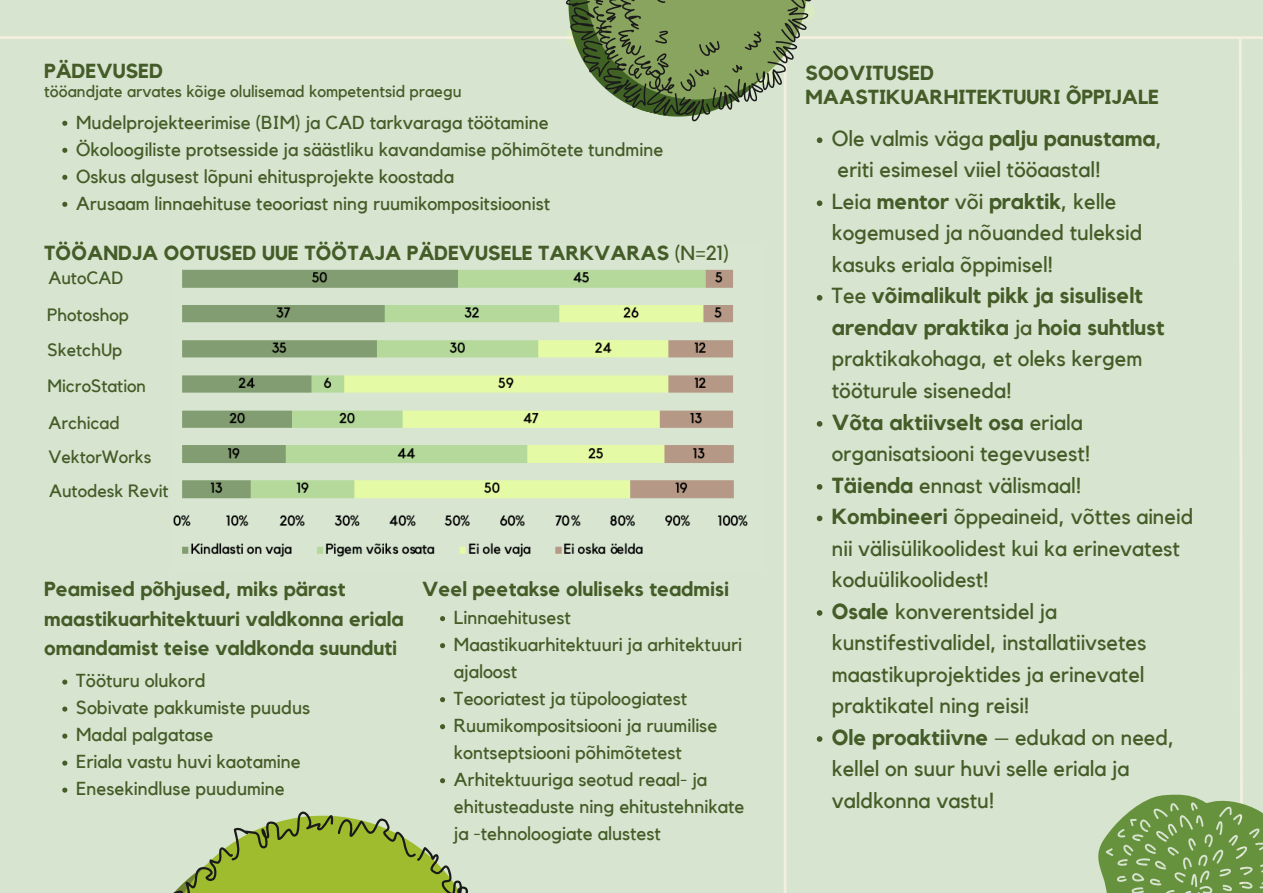
<style>
.page{position:relative;width:1263px;height:893px;background:#d7e4d0}
.page>*{position:absolute;margin:0;border:0;box-sizing:border-box;transform-origin:0 0}
.t1{font:21.75px/31.5px "Kollektif";color:#445c27}
.t2{font:700 21.75px/31.5px "Kollektif";color:#445c27}
.t3{font:700 20.25px/29.2px "Kollektif";color:#445c27}
.t4{font:18.75px/27px "Kollektif";color:#445c27}
.t5{font:17.77px "Kollektif";color:#445c27}
.t6{font:16.5px "Kollektif";color:#445c27}
.s1{font-weight:400}
.s2{font-weight:700}
</style>
<div class="page">
<hr style="left:784px;top:39px;width:2px;height:854px;background:#f3efde">
<hr style="left:0;top:36px;width:1263px;height:3px;background:#f3efde">
<svg style="left:62px;top:121px;width:5px;height:5px"></svg>
<svg style="left:62px;top:148px;width:5px;height:5px"></svg>
<svg style="left:62px;top:175px;width:5px;height:5px"></svg>
<svg style="left:62px;top:202px;width:5px;height:5px"></svg>
<img style="left:173px;top:269px;width:575px;height:288px">
<svg style="left:817px;top:200px;width:5px;height:6px"></svg>
<svg style="left:817px;top:295px;width:5px;height:6px"></svg>
<svg style="left:817px;top:421px;width:5px;height:6px"></svg>
<svg style="left:817px;top:484px;width:5px;height:6px"></svg>
<svg style="left:817px;top:515px;width:5px;height:6px"></svg>
<svg style="left:817px;top:610px;width:5px;height:6px"></svg>
<svg style="left:817px;top:736px;width:5px;height:6px"></svg>
<svg style="left:1098px;top:39px;width:165px;height:854px"></svg>
<svg style="left:173px;top:811px;width:295px;height:82px"></svg>
<svg style="left:62px;top:679px;width:5px;height:5px"></svg>
<svg style="left:62px;top:706px;width:5px;height:5px"></svg>
<svg style="left:62px;top:733px;width:5px;height:5px"></svg>
<svg style="left:62px;top:760px;width:5px;height:5px"></svg>
<svg style="left:62px;top:787px;width:5px;height:5px"></svg>
<svg style="left:440px;top:616px;width:5px;height:5px"></svg>
<svg style="left:440px;top:643px;width:5px;height:5px"></svg>
<svg style="left:440px;top:697px;width:5px;height:5px"></svg>
<svg style="left:440px;top:724px;width:5px;height:5px"></svg>
<svg style="left:440px;top:778px;width:5px;height:5px"></svg>
<svg style="left:566px;top:0;width:257px;height:143px"></svg>
<p class="t3" style="left:44px;top:57px;width:120px">PÄDEVUSED</p>
<p class="t6" style="left:44px;top:83px;width:419px">tööandjate arvates kõige olulisemad kompetentsid praegu</p>
<p class="t4" style="left:76px;top:109px;width:474px">Mudelprojekteerimise (BIM) ja CAD tarkvaraga töötamine</p>
<p class="t4" style="left:76px;top:136px;width:589px">Ökoloogiliste protsesside ja säästliku kavandamise põhimõtete tundmine</p>
<p class="t4" style="left:76px;top:163px;width:379px">Oskus algusest lõpuni ehitusprojekte koostada</p>
<p class="t4" style="left:76px;top:190px;width:476px">Arusaam linnaehituse teooriast ning ruumikompositsioonist</p>
<p class="t3" style="left:44px;top:239px;width:686px">TÖÖANDJA OOTUSED UUE TÖÖTAJA PÄDEVUSELE TARKVARAS <span class="s1">(N=21)</span></p>
<p class="t5" style="left:48px;top:270px;width:77px">AutoCAD</p>
<p class="t5" style="left:47px;top:307px;width:83px">Photoshop</p>
<p class="t5" style="left:48px;top:342px;width:76px">SketchUp</p>
<p class="t5" style="left:48px;top:377px;width:100px">MicroStation</p>
<p class="t5" style="left:48px;top:414px;width:73px">Archicad</p>
<p class="t5" style="left:48px;top:448px;width:105px">VektorWorks</p>
<p class="t5" style="left:49px;top:482px;width:121px">Autodesk Revit</p>
<p class="t3" style="left:44px;top:575px;width:303px">Peamised põhjused, miks pärast</p>
<p class="t3" style="left:422px;top:575px;width:309px">Veel peetakse oluliseks teadmisi</p>
<p class="t3" style="left:44px;top:605px;width:361px">maastikuarhitektuuri valdkonna eriala omandamist teise valdkonda suunduti</p>
<p class="t4" style="left:454px;top:604px;width:118px">Linnaehitusest</p>
<p class="t4" style="left:454px;top:631px;width:290px">Maastikuarhitektuuri ja arhitektuuri ajaloost</p>
<p class="t4" style="left:454px;top:685px;width:235px">Teooriatest ja tüpoloogiatest</p>
<p class="t4" style="left:454px;top:712px;width:265px">Ruumikompositsiooni ja ruumilise kontseptsiooni põhimõtetest</p>
<p class="t4" style="left:454px;top:766px;width:292px">Arhitektuuriga seotud reaal- ja ehitusteaduste ning ehitustehnikate ja -tehnoloogiate alustest</p>
<p class="t4" style="left:76px;top:668px;width:131px">Tööturu olukord</p>
<p class="t4" style="left:76px;top:695px;width:235px">Sobivate pakkumiste puudus</p>
<p class="t4" style="left:76px;top:722px;width:139px">Madal palgatase</p>
<p class="t4" style="left:76px;top:749px;width:226px">Eriala vastu huvi kaotamine</p>
<p class="t4" style="left:76px;top:776px;width:210px">Enesekindluse puudumine</p>
<p class="t3" style="left:805px;top:59px;width:130px">SOOVITUSED</p>
<p class="t3" style="left:805px;top:83px;width:355px">MAASTIKUARHITEKTUURI ÕPPIJALE</p>
<p class="t1" style="left:832px;top:123px;width:332px">Ole valmis väga <span class="s2">palju panustama</span>, eriti esimesel viiel tööaastal!</p>
<p class="t1" style="left:832px;top:186px;width:312px">Leia <span class="s2">mentor</span> või <span class="s2">praktik</span>, kelle kogemused ja nõuanded tuleksid kasuks eriala õppimisel!</p>
<p class="t2" style="left:832px;top:281px;width:334px"><span class="s1">Tee</span> võimalikult pikk ja sisuliselt arendav praktika <span class="s1">ja</span> hoia suhtlust <span class="s1">praktikakohaga, et oleks kergem tööturule siseneda!</span></p>
<p class="t1" style="left:832px;top:407px;width:260px"><span class="s2">Võta aktiivselt osa</span> eriala organisatsiooni tegevusest!</p>
<p class="t1" style="left:832px;top:470px;width:251px"><span class="s2">Täienda</span> ennast välismaal!</p>
<p class="t1" style="left:832px;top:501px;width:363px"><span class="s2">Kombineeri</span> õppeaineid, võttes aineid nii välisülikoolidest kui ka erinevatest koduülikoolidest!</p>
<p class="t1" style="left:832px;top:596px;width:316px"><span class="s2">Osale</span> konverentsidel ja kunstifestivalidel, installatiivsetes maastikuprojektides ja erinevatel praktikatel ning reisi!</p>
<p class="t1" style="left:832px;top:722px;width:344px"><span class="s2">Ole proaktiivne</span> – edukad on need, kellel on suur huvi selle eriala ja valdkonna vastu!</p>
</div>
